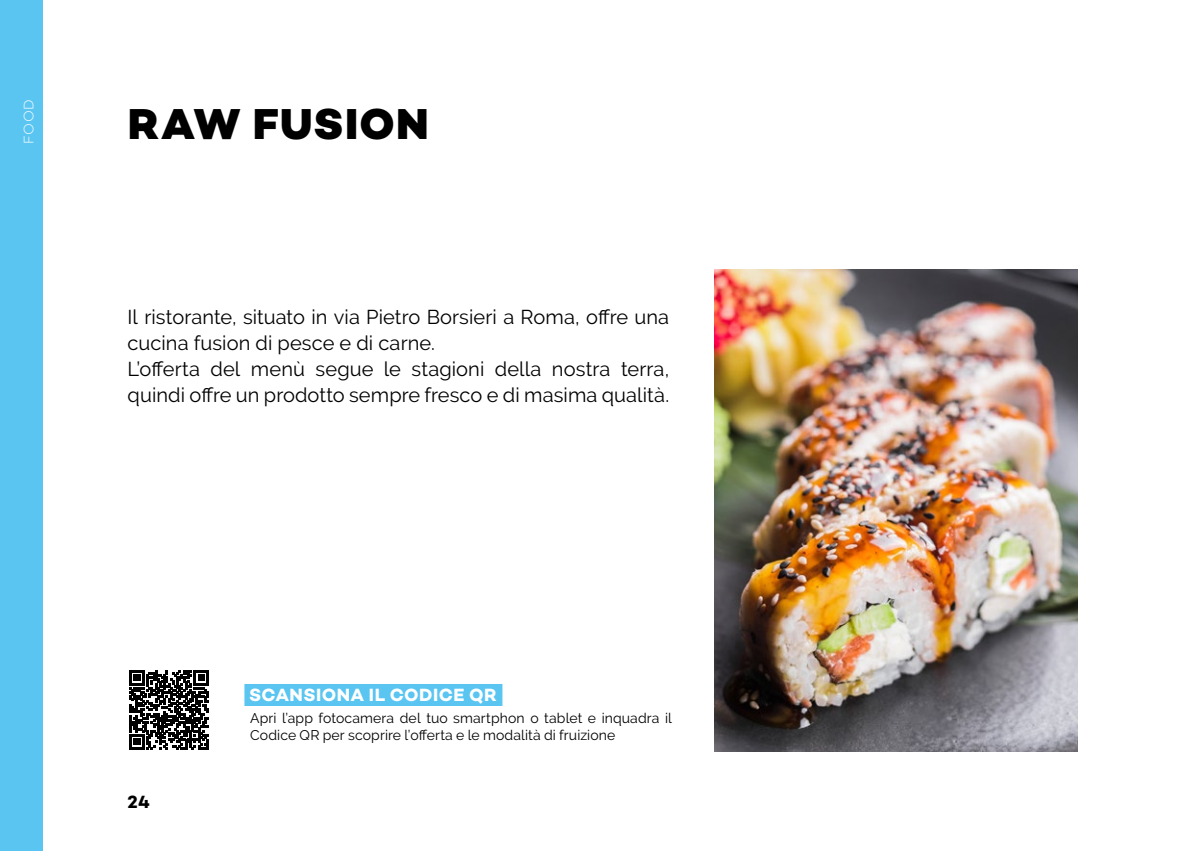
<style>
.page{position:relative;width:1191px;height:851px;background:#fff}
.page>*{position:absolute;margin:0;border:0;box-sizing:border-box;transform-origin:0 0}
.titolo{font:800 44px "Campton";letter-spacing:.03em;color:#000}
.tetso{font:20px/26px "Raleway";letter-spacing:.005em;color:#000}
.scan{font:700 18px "Campton";letter-spacing:.025em;color:#fff}
.t1{font:700 18px "Campton";color:#000}
.fotografo{font:14px/16.8px "Raleway";letter-spacing:.01em;color:#000}
.t2{font:300 14px "Campton";color:#fff}
</style>
<div class="page">
<div style="left:0;top:0;width:43px;height:850px;background:#5bc5f2"></div>
<img style="left:714px;top:269px;width:363px;height:482px">
<svg style="left:129px;top:670px;width:80px;height:79px"></svg>
<div style="left:244px;top:683px;width:258px;height:22px;background:#5bc5f2"></div>
<p class="t2" style="left:20px;top:143px;width:46px;rotate:-90deg">food</p>
<p class="titolo" style="left:128px;top:96px;width:302px">RAW FUSION</p>
<p class="tetso" style="left:128px;top:304px;width:543px">Il ristorante, situato in via Pietro Borsieri a Roma, offre una cucina fusion di pesce e di carne.</p>
<p class="tetso" style="left:128px;top:356px;width:543px">L’offerta del menù segue le stagioni della nostra terra, quindi offre un prodotto sempre fresco e di masima qualità.</p>
<p class="t1" style="left:128px;top:790px;width:24px">24</p>
<p class="scan" style="left:249px;top:683px;width:249px">SCANSIONA IL CODICE QR</p>
<p class="fotografo" style="left:250px;top:709px;width:423px">Apri l’app fotocamera del tuo smartphon o tablet e inquadra il<br>Codice QR per scoprire l’offerta e le modalità di fruizione</p>
</div>
